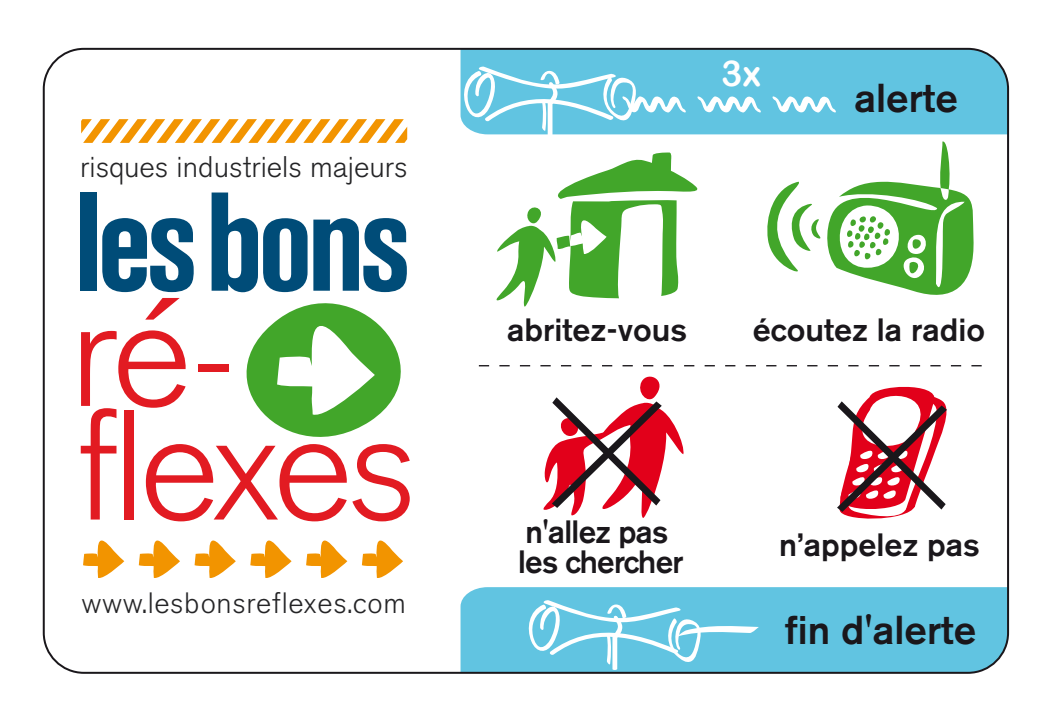
<style>
.page{position:relative;width:1063px;height:720px;background:#fff}
.page>*{position:absolute;margin:0;border:0;box-sizing:border-box;transform-origin:0 0}
.t1{font:500 40px "Akzidenz Grotesk BE";color:#1a171b}
.t2{font:35.6px "Arial Rounded MT Bold";color:#fff}
.t3{font:500 32px "Akzidenz Grotesk BE";color:#1a171b}
.t4{font:500 32px/30.4px "Akzidenz Grotesk BE";letter-spacing:-.02em;color:#1a171b}
.t5{font:300 29.6px "Akzidenz Grotesk BE";color:#242426}
.t6{font:300 29.2px "Akzidenz Grotesk BE";letter-spacing:.02em;color:#242426}
</style>
<div class="page">
<div style="left:460px;top:49px;width:548px;height:85px;background:#61c4e1"></div>
<div style="left:460px;top:587px;width:548px;height:85px;background:#61c4e1"></div>
<svg style="left:767px;top:141px;width:207px;height:154px"></svg>
<svg style="left:479px;top:365px;width:503px;height:154px"></svg>
<svg style="left:496px;top:152px;width:202px;height:155px"></svg>
<svg style="left:696px;top:95px;width:66px;height:19px"></svg>
<svg style="left:771px;top:95px;width:66px;height:19px"></svg>
<svg style="left:461px;top:66px;width:226px;height:69px"></svg>
<svg style="left:526px;top:599px;width:232px;height:71px;background:#7ccee6"></svg>
<svg style="left:250px;top:540px;width:41px;height:38px"></svg>
<svg style="left:306px;top:540px;width:41px;height:38px"></svg>
<svg style="left:362px;top:540px;width:41px;height:38px"></svg>
<svg style="left:83px;top:540px;width:41px;height:38px"></svg>
<svg style="left:139px;top:540px;width:41px;height:38px"></svg>
<svg style="left:194px;top:540px;width:42px;height:38px"></svg>
<svg style="left:81px;top:119px;width:326px;height:24px"></svg>
<div style="left:80px;top:193px;width:16px;height:98px;background:#004c78"></div>
<svg style="left:102px;top:218px;width:92px;height:74px"></svg>
<svg style="left:211px;top:192px;width:96px;height:72px"></svg>
<svg style="left:313px;top:218px;width:94px;height:46px"></svg>
<svg style="left:211px;top:264px;width:196px;height:29px;fill:#004c78"></svg>
<svg style="left:81px;top:298px;width:329px;height:223px"></svg>
<p class="t5" style="left:80px;top:150px;width:329px">risques industriels majeurs</p>
<p class="t6" style="left:81px;top:586px;width:326px">www.lesbonsreflexes.com</p>
<p class="t2" style="left:721px;top:52px;width:41px">3x</p>
<p class="t1" style="left:854px;top:73px;width:105px">alerte</p>
<p class="t3" style="left:507px;top:310px;width:181px">abritez-vous</p>
<p class="t3" style="left:753px;top:310px;width:233px">écoutez la radio</p>
<p class="t4" style="left:518px;top:516px;width:167px">n'allez pas les chercher</p>
<p class="t3" style="left:779px;top:525px;width:202px">n’appelez pas</p>
<p class="t1" style="left:785px;top:605px;width:192px">fin d'alerte</p>
</div>
